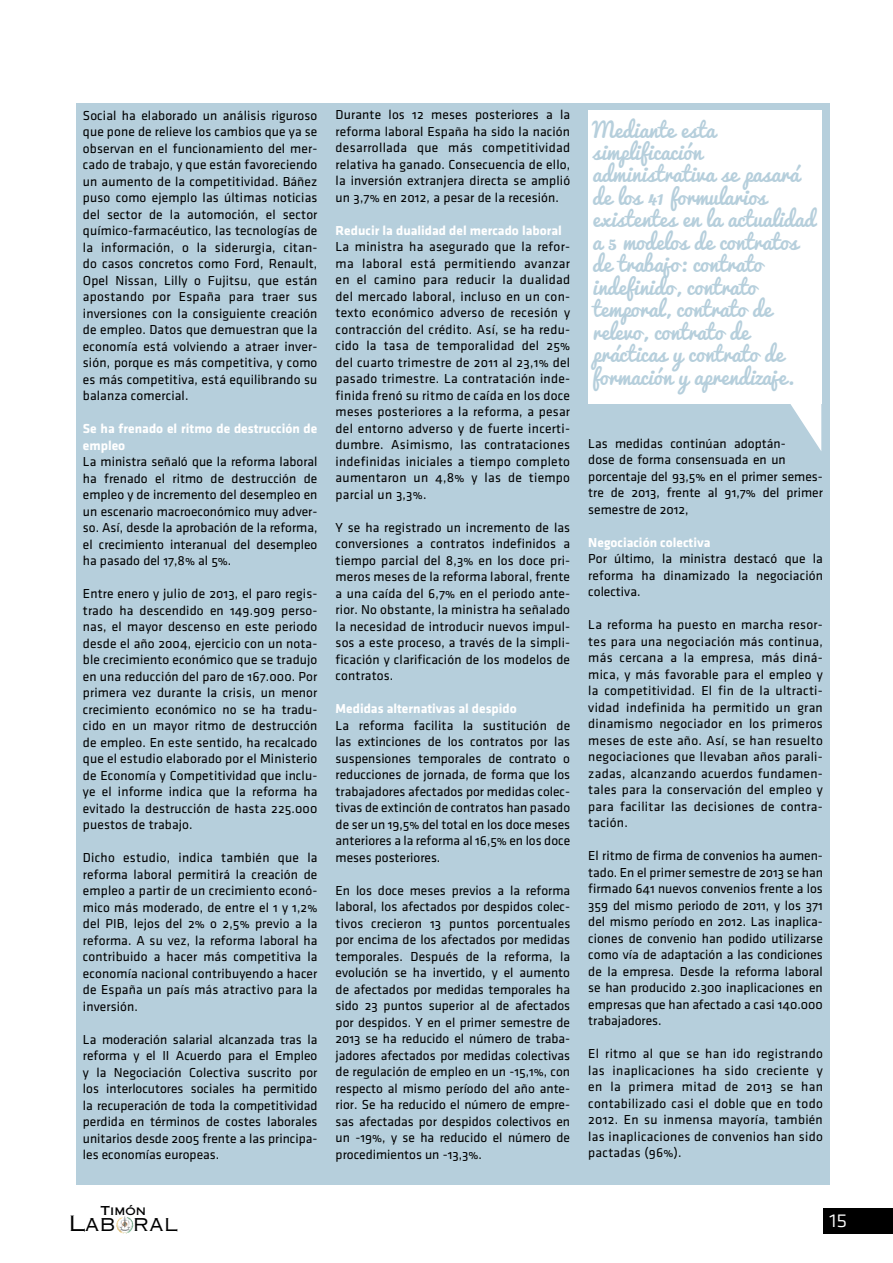
<style>
.page{position:relative;width:893px;height:1263px;background:#fff}
.page>*{position:absolute;margin:0;border:0;box-sizing:border-box;transform-origin:0 0}
.t1{font:24px "Klavika Light Caps SC";color:#fff}
.t2{font:21.15px "Copperplate Gothic Std 32 AB";letter-spacing:.005em;color:#000}
.t3{font:21px/22.5px "Pacifico";color:#b6cfdc}
.t4{font:13.5px/16.5px "Klavika Regular OSF";letter-spacing:.01em;color:#000;text-align:justify}
.t5{font:700 13.5px/16.5px "Klavika";color:#fff}
.t6{font:12.3px "Copperplate Gothic Std 31 AB";letter-spacing:.005em;color:#000}
</style>
<div class="page">
<div style="left:823px;top:1208px;width:70px;height:25px;background:#000"></div>
<svg style="left:116px;top:1216px;width:18px;height:18px"></svg>
<div style="left:77px;top:104px;width:753px;height:1081px;background:#b6cfdc"></div>
<div style="left:588px;top:110px;width:233px;height:294px;background:#fff"></div>
<svg style="left:790px;top:404px;width:31px;height:47px"></svg>
<p class="t4" style="left:83px;top:107px;width:236px">Social ha elaborado un análisis riguroso que pone de relieve los cambios que ya se observan en el funcionamiento del mer&shy;cado de trabajo, y que están favoreciendo un aumento de la competitividad. Báñez puso como ejemplo las últimas noticias del sector de la automoción, el sector químico-farmacéutico, las tecnologías de la información, o la siderurgia, citan&shy;do casos concretos como Ford, Renault, Opel Nissan, Lilly o Fujitsu, que están apostando por España para traer sus inversiones con la consiguiente creación de empleo. Datos que demuestran que la economía está volviendo a atraer inver&shy;sión, porque es más competitiva, y como es más competitiva, está equilibrando su balanza comercial.</p>
<p class="t5" style="left:83px;top:420px;width:236px">Se ha frenado el ritmo de destrucción de empleo</p>
<p class="t4" style="left:83px;top:453px;width:236px">La ministra señaló que la reforma laboral ha frenado el ritmo de destrucción de empleo y de incremento del desempleo en un escenario macroeconómico muy adver&shy;so. Así, desde la aprobación de la reforma, el crecimiento interanual del desempleo ha pasado del 17,8% al 5%.</p>
<p class="t4" style="left:83px;top:585px;width:236px">Entre enero y julio de 2013, el paro regis&shy;trado ha descendido en 149.909 perso&shy;nas, el mayor descenso en este periodo desde el año 2004, ejercicio con un nota&shy;ble crecimiento económico que se tradujo en una reducción del paro de 167.000. Por primera vez durante la crisis, un menor crecimiento económico no se ha tradu&shy;cido en un mayor ritmo de destrucción de empleo. En este sentido, ha recalcado que el estudio elaborado por el Ministerio de Economía y Competitividad que inclu&shy;ye el informe indica que la reforma ha evitado la destrucción de hasta 225.000 puestos de trabajo.</p>
<p class="t4" style="left:83px;top:849px;width:236px">Dicho estudio, indica también que la reforma laboral permitirá la creación de empleo a partir de un crecimiento econó&shy;mico más moderado, de entre el 1 y 1,2% del PIB, lejos del 2% o 2,5% previo a la reforma. A su vez, la reforma laboral ha contribuido a hacer más competitiva la economía nacional contribuyendo a hacer de España un país más atractivo para la inversión.</p>
<p class="t4" style="left:83px;top:1031px;width:236px">La moderación salarial alcanzada tras la reforma y el II Acuerdo para el Empleo y la Negociación Colectiva suscrito por los interlocutores sociales ha permitido la recuperación de toda la competitividad perdida en términos de costes laborales unitarios desde 2005 frente a las principa&shy;les economías europeas.</p>
<p class="t6" style="left:100px;top:1204px;width:47px">Timón</p>
<h2 class="t2" style="left:69px;top:1210px;width:111px">Lab ral</h2>
<p class="t4" style="left:336px;top:107px;width:236px">Durante los 12 meses posteriores a la reforma laboral España ha sido la nación desarrollada que más competitividad relativa ha ganado. Consecuencia de ello, la inversión extranjera directa se amplió un 3,7% en 2012, a pesar de la recesión.</p>
<p class="t5" style="left:336px;top:222px;width:228px">Reducir la dualidad del mercado laboral</p>
<p class="t4" style="left:336px;top:239px;width:236px">La ministra ha asegurado que la refor&shy;ma laboral está permitiendo avanzar en el camino para reducir la dualidad del mercado laboral, incluso en un con&shy;texto económico adverso de recesión y contracción del crédito. Así, se ha redu&shy;cido la tasa de temporalidad del 25% del cuarto trimestre de 2011 al 23,1% del pasado trimestre. La contratación inde&shy;finida frenó su ritmo de caída en los doce meses posteriores a la reforma, a pesar del entorno adverso y de fuerte incerti&shy;dumbre. Asimismo, las contrataciones indefinidas iniciales a tiempo completo aumentaron un 4,8% y las de tiempo parcial un 3,3%.</p>
<p class="t4" style="left:336px;top:519px;width:236px">Y se ha registrado un incremento de las conversiones a contratos indefinidos a tiempo parcial del 8,3% en los doce pri&shy;meros meses de la reforma laboral, frente a una caída del 6,7% en el periodo ante&shy;rior. No obstante, la ministra ha señalado la necesidad de introducir nuevos impul&shy;sos a este proceso, a través de la simpli&shy;ficación y clarificación de los modelos de contratos.</p>
<p class="t5" style="left:336px;top:701px;width:183px">Medidas alternativas al despido</p>
<p class="t4" style="left:336px;top:717px;width:236px">La reforma facilita la sustitución de las extinciones de los contratos por las suspensiones temporales de contrato o reducciones de jornada, de forma que los trabajadores afectados por medidas colec&shy;tivas de extinción de contratos han pasado de ser un 19,5% del total en los doce meses anteriores a la reforma al 16,5% en los doce meses posteriores.</p>
<p class="t4" style="left:336px;top:882px;width:236px">En los doce meses previos a la reforma laboral, los afectados por despidos colec&shy;tivos crecieron 13 puntos porcentuales por encima de los afectados por medidas temporales. Después de la reforma, la evolución se ha invertido, y el aumento de afectados por medidas temporales ha sido 23 puntos superior al de afectados por despidos. Y en el primer semestre de 2013 se ha reducido el número de traba&shy;jadores afectados por medidas colectivas de regulación de empleo en un -15,1%, con respecto al mismo período del año ante&shy;rior. Se ha reducido el número de empre&shy;sas afectadas por despidos colectivos en un -19%, y se ha reducido el número de procedimientos un -13,3%.</p>
<p class="t3" style="left:592px;top:119px;width:224px">Mediante esta simplificación administrativa se pasará de los 41 formularios existentes en la actualidad a 5 modelos de contratos de trabajo: contrato indefinido, contrato temporal, contrato de relevo, contrato de prácticas y contrato de formación y aprendizaje.</p>
<p class="t4" style="left:588px;top:435px;width:236px;text-align:left">Las medidas continúan adoptán-<br>dose de forma consensuada en un porcentaje del 93,5% en el primer semes&shy;tre de 2013, frente al 91,7% del primer semestre de 2012,</p>
<p class="t5" style="left:588px;top:534px;width:124px">Negociación colectiva</p>
<p class="t4" style="left:588px;top:551px;width:236px">Por último, la ministra destacó que la reforma ha dinamizado la negociación colectiva.</p>
<p class="t4" style="left:588px;top:617px;width:236px">La reforma ha puesto en marcha resor&shy;tes para una negociación más continua, más cercana a la empresa, más diná&shy;mica, y más favorable para el empleo y la competitividad. El fin de la ultracti&shy;vidad indefinida ha permitido un gran dinamismo negociador en los primeros meses de este año. Así, se han resuelto negociaciones que llevaban años parali&shy;zadas, alcanzando acuerdos fundamen&shy;tales para la conservación del empleo y para facilitar las decisiones de contra&shy;tación.</p>
<p class="t4" style="left:588px;top:848px;width:236px">El ritmo de firma de convenios ha aumen&shy;tado. En el primer semestre de 2013 se han firmado 641 nuevos convenios frente a los 359 del mismo periodo de 2011, y los 371 del mismo período en 2012. Las inaplica&shy;ciones de convenio han podido utilizarse como vía de adaptación a las condiciones de la empresa. Desde la reforma laboral se han producido 2.300 inaplicaciones en empresas que han afectado a casi 140.000 trabajadores.</p>
<p class="t4" style="left:588px;top:1045px;width:236px">El ritmo al que se han ido registrando las inaplicaciones ha sido creciente y en la primera mitad de 2013 se han contabilizado casi el doble que en todo 2012. En su inmensa mayoría, también las inaplicaciones de convenios han sido pactadas (96%).</p>
<h1 class="t1" style="left:829px;top:1206px;width:20px">15</h1>
</div>
